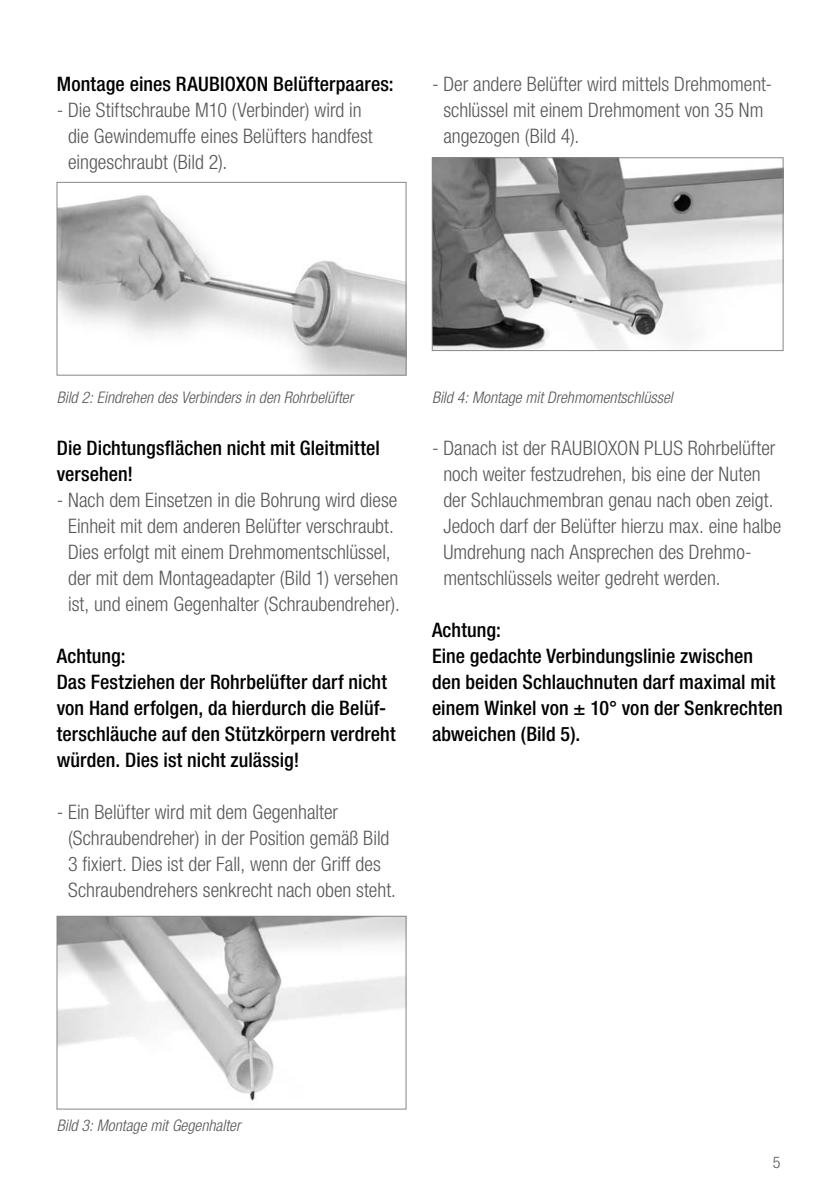
<style>
.page{position:relative;width:840px;height:1191px;background:#fff}
.page>*{position:absolute;margin:0;border:0;box-sizing:border-box;transform-origin:0 0}
.t1{font:300 condensed 20px/26px "Helvetica Neue LTW1 G";color:#575756}
._13_headline_-_10pt{font:500 condensed 20px/26px "Helvetica Neue LTW1 G";letter-spacing:.005em;color:#000}
._13_headline_-_10pt-2{font:500 condensed 20px "Helvetica Neue LT Com";letter-spacing:.01em;color:#000}
.t2{font:italic 300 condensed 16px "Helvetica Neue LTW1 G";color:#575756}
.t3{font:300 condensed 16px "Helvetica Neue LTW1 G";color:#575756}
</style>
<div class="page">
<img style="left:59px;top:195px;width:345px;height:178px">
<div style="left:57px;top:182px;width:349px;height:193px;border:1px solid #878787"></div>
<img style="left:59px;top:918px;width:345px;height:183px">
<div style="left:57px;top:916px;width:349px;height:193px;border:1px solid #878787"></div>
<img style="left:434px;top:159px;width:346px;height:190px">
<div style="left:432px;top:157px;width:350px;height:194px;border:1px solid #878787"></div>
<p class="_13_headline_-_10pt-2" style="left:57px;top:72px;width:338px">Montage eines RAUBIOXON Belüfterpaares:</p>
<p class="t1" style="left:68px;top:97px;width:306px;text-indent:-11px">- Die Stiftschraube M10 (Verbinder) wird in die Gewindemuffe eines Belüfters handfest eingeschraubt (Bild 2).</p>
<p class="t1" style="left:443px;top:71px;width:330px;text-indent:-11px">- Der andere Belüfter wird mittels Drehmoment&shy;schlüssel mit einem Drehmoment von 35 Nm angezogen (Bild 4).</p>
<p class="t2" style="left:57px;top:388px;width:298px">Bild 2: Eindrehen des Verbinders in den Rohrbelüfter</p>
<p class="_13_headline_-_10pt" style="left:57px;top:435px;width:324px">Die Dichtungsflächen nicht mit Gleitmittel versehen!</p>
<p class="t1" style="left:57px;top:487px;width:344px;text-align:center">- Nach dem Einsetzen in die Bohrung wird diese Einheit mit dem anderen Belüfter verschraubt.<br>Dies erfolgt mit einem Drehmomentschlüssel, der mit dem Montageadapter (Bild 1) versehen ist, und einem Gegenhalter (Schraubendreher).</p>
<p class="_13_headline_-_10pt" style="left:57px;top:643px;width:70px">Achtung:</p>
<p class="_13_headline_-_10pt" style="left:57px;top:669px;width:340px">Das Festziehen der Rohrbelüfter darf nicht von Hand erfolgen, da hierdurch die Belüf&shy;terschläuche auf den Stützkörpern verdreht würden. Dies ist nicht zulässig!</p>
<p class="t1" style="left:68px;top:799px;width:329px;text-indent:-11px">- Ein Belüfter wird mit dem Gegenhalter (Schraubendreher) in der Position gemäß Bild 3 fixiert. Dies ist der Fall, wenn der Griff des Schraubendrehers senkrecht nach oben steht.</p>
<p class="t2" style="left:432px;top:388px;width:242px">Bild 4: Montage mit Drehmomentschlüssel</p>
<p class="t1" style="left:443px;top:435px;width:339px;text-indent:-11px">- Danach ist der RAUBIOXON PLUS Rohrbelüfter noch weiter festzudrehen, bis eine der Nuten der Schlauchmembran genau nach oben zeigt.<br>Jedoch darf der Belüfter hierzu max. eine halbe Umdrehung nach Ansprechen des Drehmo&shy;mentschlüssels weiter gedreht werden.</p>
<p class="_13_headline_-_10pt" style="left:432px;top:617px;width:70px">Achtung:</p>
<p class="_13_headline_-_10pt" style="left:432px;top:643px;width:352px">Eine gedachte Verbindungslinie zwischen den beiden Schlauchnuten darf maximal mit einem Winkel von ± 10° von der Senkrechten abweichen (Bild 5).</p>
<p class="t2" style="left:57px;top:1116px;width:185px">Bild 3: Montage mit Gegenhalter</p>
<p class="t3" style="left:772px;top:1153px;width:9px">5</p>
</div>
